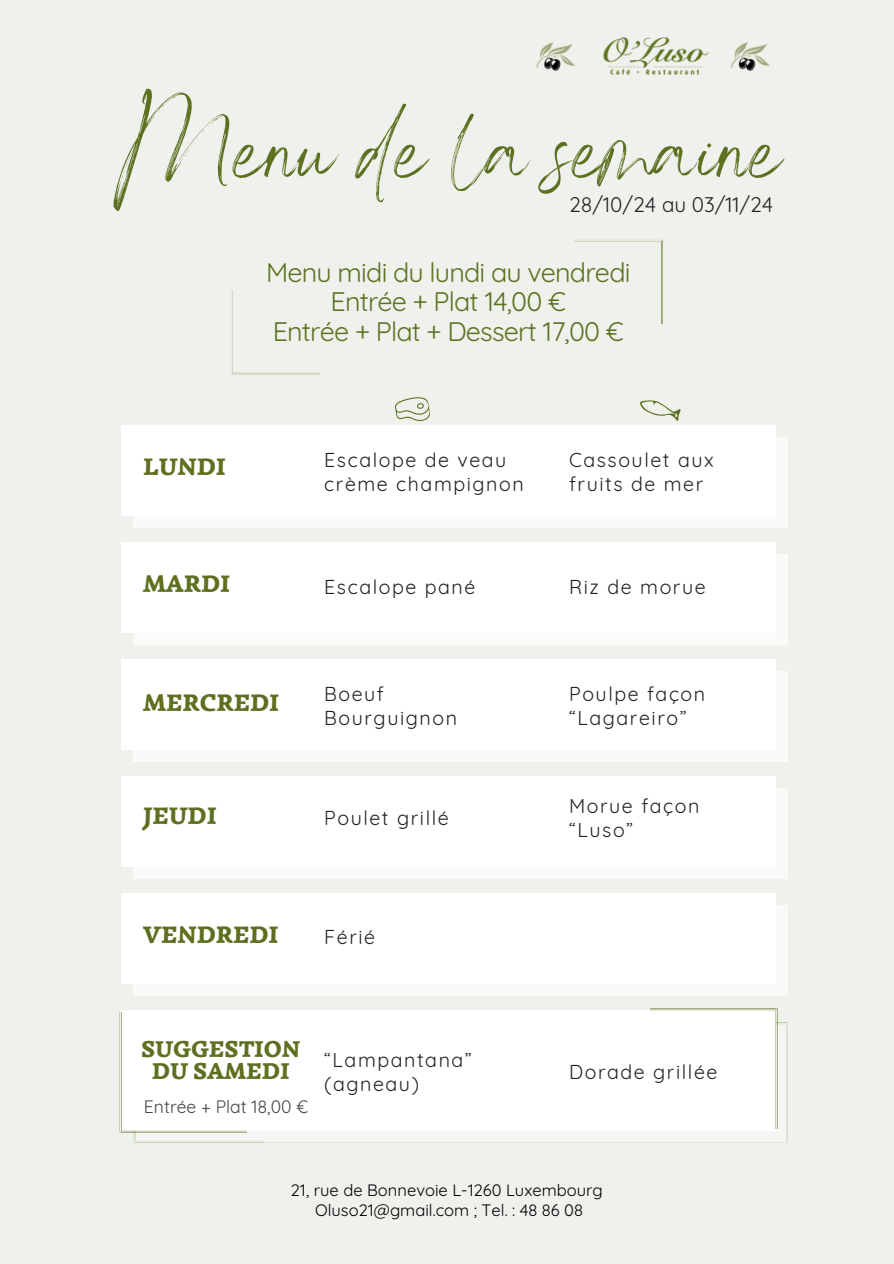
<style>
.page{position:relative;width:894px;height:1264px;background:#fff}
.page>*{position:absolute;margin:0;border:0;box-sizing:border-box;transform-origin:0 0}
.t1{font:121.8px "Angella White";color:#5e7020}
.t2{font:26.85px/29.4px "Quicksand";letter-spacing:-.03em;color:#5e7020;text-align:center}
.t3{font:900 24.15px "Simonetta";color:#5e7020}
.t4{font:900 23.1px/21.3px "Simonetta";color:#5e7020;text-align:center}
.t5{font:20.7px "Quicksand";color:#222}
.t6{font:19.65px/23.7px "Quicksand";letter-spacing:.08em;color:#222}
.t7{font:17.55px "Quicksand";color:#444}
.t8{font:16.5px "Quicksand";color:#000}
</style>
<div class="page">
<div style="left:0;top:0;width:893px;height:1263px;background:#eff1ed"></div>
<div style="left:134px;top:437px;width:653px;height:90px;background:#fff"></div>
<div style="left:121px;top:425px;width:654px;height:90px;background:#fff"></div>
<div style="left:134px;top:554px;width:653px;height:90px;background:#fff"></div>
<div style="left:121px;top:542px;width:654px;height:90px;background:#fff"></div>
<div style="left:134px;top:671px;width:653px;height:90px;background:#fff"></div>
<div style="left:121px;top:659px;width:654px;height:90px;background:#fff"></div>
<div style="left:134px;top:788px;width:653px;height:90px;background:#fff"></div>
<div style="left:121px;top:776px;width:654px;height:90px;background:#fff"></div>
<div style="left:134px;top:905px;width:653px;height:90px;background:#fff"></div>
<div style="left:121px;top:893px;width:654px;height:90px;background:#fff"></div>
<svg style="left:263px;top:1130px;width:387px;height:12px"></svg>
<div style="left:121px;top:1009px;width:654px;height:121px;background:#fff"></div>
<img style="left:536px;top:37px;width:234px;height:38px">
<svg style="left:574px;top:240px;width:88px;height:83px"></svg>
<svg style="left:232px;top:291px;width:87px;height:83px"></svg>
<svg style="left:120px;top:1012px;width:143px;height:130px"></svg>
<svg style="left:650px;top:1008px;width:137px;height:134px"></svg>
<svg style="left:640px;top:400px;width:41px;height:21px"></svg>
<svg style="left:395px;top:397px;width:35px;height:24px"></svg>
<h3 class="t1" style="left:113px;top:75px;width:671px">Menu de la semaine</h3>
<h4 class="t5" style="left:569px;top:191px;width:206px">28/10/24 au 03/11/24</h4>
<h4 class="t2" style="left:266px;top:257px;width:366px">Menu midi du lundi au vendredi<br>Entrée + Plat 14,00 €<br>Entrée + Plat + Dessert 17,00 €</h4>
<p class="t3" style="left:143px;top:452px;width:84px">LUNDI</p>
<h1 class="t3" style="left:143px;top:569px;width:89px">MARDI</h1>
<h3 class="t6" style="left:324px;top:448px;width:201px">Escalope de veau crème champignon</h3>
<h4 class="t6" style="left:569px;top:448px;width:146px">Cassoulet aux fruits de mer</h4>
<h4 class="t6" style="left:324px;top:574px;width:152px">Escalope pané</h4>
<h3 class="t6" style="left:569px;top:574px;width:138px">Riz de morue</h3>
<h4 class="t3" style="left:143px;top:688px;width:138px">MERCREDI</h4>
<h2 class="t3" style="left:143px;top:800px;width:75px">JEUDI</h2>
<p class="t3" style="left:143px;top:919px;width:137px">VENDREDI</p>
<h4 class="t6" style="left:324px;top:681px;width:134px">Boeuf<br>Bourguignon</h4>
<h4 class="t6" style="left:569px;top:681px;width:137px">Poulpe façon “Lagareiro”</h4>
<h3 class="t6" style="left:324px;top:805px;width:126px">Poulet grillé</h3>
<h4 class="t6" style="left:569px;top:794px;width:132px">Morue façon “Luso”</h4>
<h4 class="t6" style="left:324px;top:925px;width:52px">Férié</h4>
<p class="t4" style="left:141px;top:1038px;width:161px">SUGGESTION<br>DU SAMEDI</p>
<p class="t7" style="left:144px;top:1095px;width:166px">Entrée + Plat 18,00 €</p>
<p class="t6" style="left:324px;top:1047px;width:149px">“Lampantana” (agneau)</p>
<h3 class="t6" style="left:569px;top:1059px;width:150px">Dorade grillée</h3>
<h4 class="t8" style="left:291px;top:1179px;width:313px">21, rue de Bonnevoie L-1260 Luxembourg</h4>
<h4 class="t8" style="left:315px;top:1199px;width:269px">Oluso21@gmail.com ; Tel. : 48 86 08</h4>
</div>
